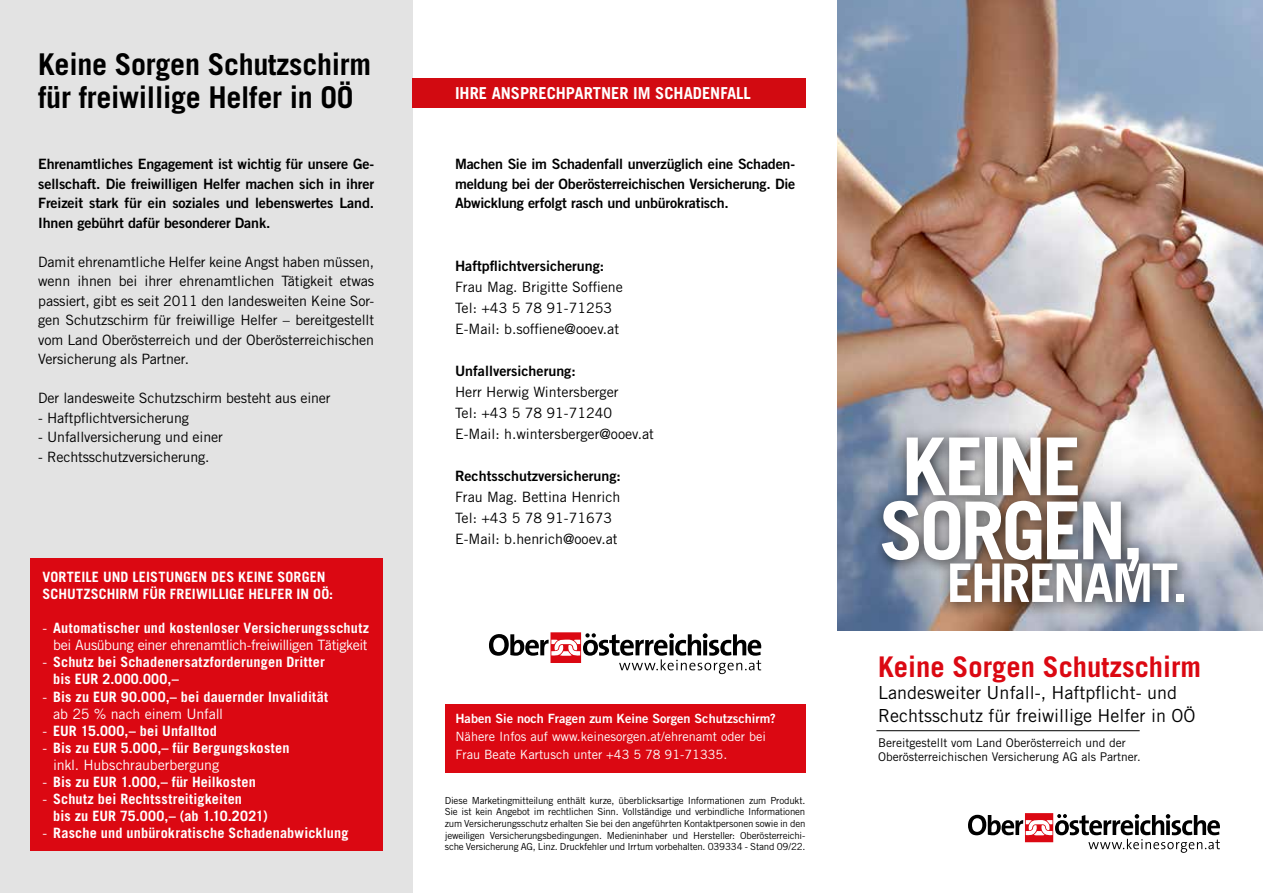
<style>
.page{position:relative;width:1263px;height:893px;background:#fff}
.page>*{position:absolute;margin:0;border:0;box-sizing:border-box;transform-origin:0 0}
.t1{font:700 79.8px/64.1px "Trade Gothic LT Pro";letter-spacing:-.05em;color:#fff}
.t2{font:700 53.25px "Trade Gothic LT Pro";letter-spacing:-.03em;color:#fff}
.t3{font:700 30px/33px "Trade Gothic LT Pro";letter-spacing:-.01em;color:#000}
.t4{font:700 28.5px "Trade Gothic LT Pro";color:#db0812}
.t5{font:18px/22.5px "Trade Gothic LT Pro";color:#000}
.t6{font:700 16.5px "Trade Gothic LT Pro";color:#fff}
.t7{font:14.25px/21px "Trade Gothic LT Pro";letter-spacing:-.01em;color:#000}
.t8{font:700 14.25px/17.1px "Trade Gothic LT Pro";letter-spacing:.01em;color:#fff}
.t9{font:14.25px/19.5px "Trade Gothic LT Pro Bd 2";letter-spacing:-.01em;color:#000;text-align:justify}
.t10{font:14.25px/17.1px "Trade Gothic LT Pro";letter-spacing:-.03em;color:#fff;text-align:right}
.t11{font:12.75px/18px "Trade Gothic LT Pro";color:#fff}
.t12{font:12.75px "Trade Gothic LT Pro Bd 2";color:#fff}
.t13{font:12px/14.4px "Trade Gothic LT Pro";color:#000}
.t14{font:9.75px/11.7px "Trade Gothic LT Pro";letter-spacing:-.02em;color:#000;text-align:justify}
.s1{font-weight:700}
.s2{font-weight:400}
</style>
<div class="page">
<img style="left:838px;top:0;width:425px;height:630px">
<div style="left:1025px;top:813px;width:28px;height:29px;background:#df262e"></div>
<svg style="left:968px;top:814px;width:252px;height:39px"></svg>
<div style="left:871px;top:426px;width:328px;height:192px;background:#000;opacity:.75"></div>
<div style="left:0;top:0;width:412px;height:893px;background:#e3e3e3"></div>
<div style="left:445px;top:704px;width:360px;height:68px;background:#db0812"></div>
<div style="left:550px;top:632px;width:31px;height:31px;background:#e6585f"></div>
<svg style="left:489px;top:633px;width:272px;height:41px"></svg>
<hr style="left:876px;top:730px;width:264px;height:1px;background:#000">
<div style="left:30px;top:559px;width:353px;height:292px;background:#db0812"></div>
<div style="left:412px;top:78px;width:394px;height:30px;background:#d20a11"></div>
<h3 class="t3" style="left:38px;top:48px;width:334px">Keine Sorgen Schutzschirm für freiwillige Helfer in OÖ</h3>
<p class="t9" style="left:38px;top:154px;width:337px">Ehrenamtliches Engagement ist wichtig für unsere Ge&shy;sellschaft. Die freiwilligen Helfer machen sich in ihrer Freizeit stark für ein soziales und lebenswertes Land.<br>Ihnen gebührt dafür besonderer Dank.</p>
<p class="t7" style="left:38px;top:252px;width:337px;line-height:19.5px;text-align:justify">Damit ehrenamtliche Helfer keine Angst haben müssen, wenn ihnen bei ihrer ehrenamtlichen Tätigkeit etwas passiert, gibt es seit 2011 den landesweiten Keine Sor&shy;gen Schutzschirm für freiwillige Helfer – bereitgestellt vom Land Oberösterreich und der Oberösterreichischen Versicherung als Partner.</p>
<p class="t7" style="left:38px;top:387px;width:294px">Der landesweite Schutzschirm besteht aus einer</p>
<p class="t7" style="left:38px;top:407px;width:152px">- Haftpflichtversicherung</p>
<p class="t7" style="left:38px;top:426px;width:186px">- Unfallversicherung und einer</p>
<p class="t7" style="left:38px;top:446px;width:173px">- Rechtsschutzversicherung.</p>
<p class="t8" style="left:43px;top:568px;width:292px">VORTEILE UND LEISTUNGEN DES KEINE SORGEN<br>SCHUTZSCHIRM FÜR FREIWILLIGE HELFER IN OÖ:</p>
<p class="t10" style="left:43px;top:619px;width:328px">- <span class="s1">Automatischer und kostenloser Versicherungsschutz </span>bei Ausübung einer ehrenamtlich-freiwilligen Tätigkeit</p>
<p class="t8" style="left:53px;top:653px;width:273px;text-indent:-11px"><span class="s2">-</span> Schutz bei Schadenersatzforderungen Dritter bis EUR 2.000.000,–</p>
<p class="t8" style="left:53px;top:688px;width:276px;text-indent:-11px"><span class="s2">-</span> Bis zu EUR 90.000,– bei dauernder Invalidität <span class="s2">ab 25 % nach einem Unfall</span></p>
<p class="t8" style="left:43px;top:722px;width:176px"><span class="s2">-</span> EUR 15.000,– bei Unfalltod</p>
<p class="t8" style="left:53px;top:739px;width:238px;text-indent:-11px"><span class="s2">-</span> Bis zu EUR 5.000,– für Bergungskosten <span class="s2">inkl. Hubschrauberbergung</span></p>
<p class="t8" style="left:43px;top:773px;width:215px"><span class="s2">-</span> Bis zu EUR 1.000,– für Heilkosten</p>
<p class="t8" style="left:53px;top:790px;width:216px;text-indent:-11px"><span class="s2">-</span> Schutz bei Rechtsstreitigkeiten<br>bis zu EUR 75.000,– (ab 1.10.2021)</p>
<p class="t8" style="left:43px;top:824px;width:307px"><span class="s2">-</span> Rasche und unbürokratische Schadenabwicklung</p>
<p class="t6" style="left:455px;top:83px;width:297px">IHRE ANSPRECHPARTNER IM SCHADENFALL</p>
<p class="t9" style="left:455px;top:154px;width:342px">Machen Sie im Schadenfall unverzüglich eine Schaden&shy;meldung bei der Oberösterreichischen Versicherung. Die Abwicklung erfolgt rasch und unbürokratisch.</p>
<p class="t9" style="left:455px;top:256px;width:151px">Haftpflichtversicherung:</p>
<p class="t7" style="left:455px;top:276px;width:169px">Frau Mag. Brigitte Soffiene<br>Tel: +43 5 78 91-71253<br>E-Mail: b.soffiene@ooev.at</p>
<p class="t9" style="left:455px;top:361px;width:122px">Unfallversicherung:</p>
<p class="t7" style="left:455px;top:381px;width:200px">Herr Herwig Wintersberger<br>Tel: +43 5 78 91-71240<br>E-Mail: h.wintersberger@ooev.at</p>
<p class="t9" style="left:455px;top:466px;width:167px">Rechtsschutzversicherung:</p>
<p class="t7" style="left:455px;top:486px;width:167px">Frau Mag. Bettina Henrich<br>Tel: +43 5 78 91-71673<br>E-Mail: b.henrich@ooev.at</p>
<p class="t12" style="left:455px;top:711px;width:322px">Haben Sie noch Fragen zum Keine Sorgen Schutzschirm?</p>
<p class="t11" style="left:455px;top:728px;width:312px">Nähere Infos auf www.keinesorgen.at/ehrenamt oder bei<br>Frau Beate Kartusch unter +43 5 78 91-71335.</p>
<p class="t14" style="left:445px;top:794px;width:362px">Diese Marketingmitteilung enthält kurze, überblicksartige Informationen zum Produkt.<br>Sie ist kein Angebot im rechtlichen Sinn. Vollständige und verbindliche Informationen zum Versicherungsschutz erhalten Sie bei den angeführten Kontaktpersonen sowie in den jeweiligen Versicherungsbedingungen. Medieninhaber und Hersteller: Oberösterreichi&shy;sche Versicherung AG, Linz. Druckfehler und Irrtum vorbehalten. 039334 - Stand 09/22.</p>
<h1 class="t1" style="left:879px;top:433px;width:266px">KEINE<br>SORGEN,</h1>
<h2 class="t2" style="left:947px;top:550px;width:242px">EHRENAMT.</h2>
<h3 class="t4" style="left:878px;top:649px;width:325px">Keine Sorgen Schutzschirm</h3>
<p class="t5" style="left:878px;top:681px;width:319px">Landesweiter Unfall-, Haftpflicht- und<br>Rechtsschutz für freiwillige Helfer in OÖ</p>
<p class="t13" style="left:878px;top:735px;width:264px">Bereitgestellt vom Land Oberösterreich und der<br>Oberösterreichischen Versicherung AG als Partner.</p>
</div>
